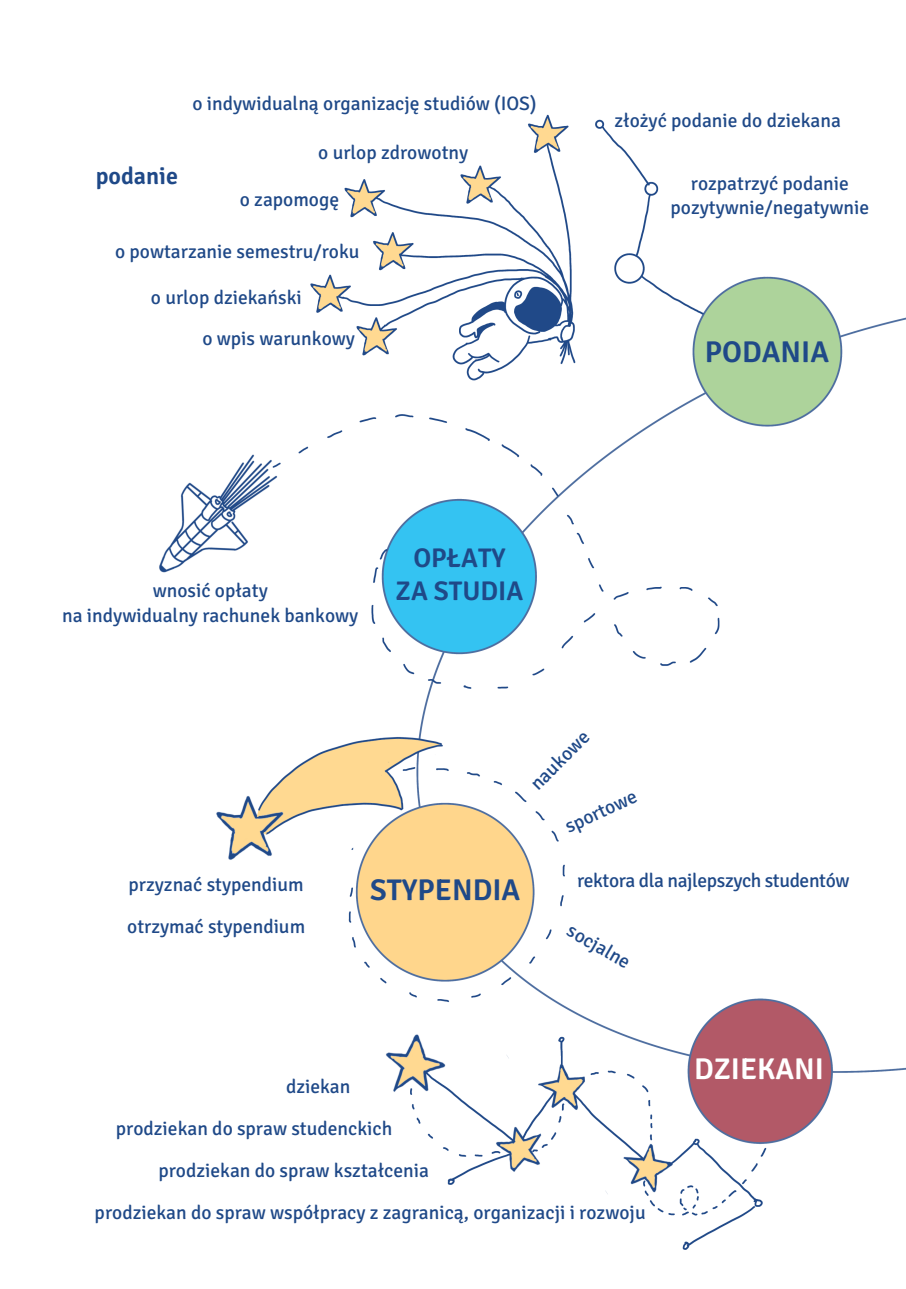
<style>
.page{position:relative;width:906px;height:1289px;background:#fff}
.page>*{position:absolute;margin:0;border:0;box-sizing:border-box;transform-origin:0 0}
.t1{font:600 30px "Signika";color:#1f4988}
.t2{font:600 30px "Signika";color:#fff}
.t3{font:600 27px/33.3px "Signika";color:#1f4988;text-align:center}
.t4{font:600 24px "Signika";color:#1f4988}
.t5{font:19.5px/24px "Signika";color:#1f4988}
.t6{font:19.5px "Signika";letter-spacing:-.02em;color:#1f4988}
</style>
<div class="page">
<img style="left:159px;top:114px;width:747px;height:1136px">
<div style="left:576px;top:862px;width:327px;height:46px;background:#fff"></div>
<p class="t5" style="left:192px;top:91px;width:345px">o indywidualną organizację studiów (IOS)</p>
<p class="t5" style="left:318px;top:140px;width:151px">o urlop zdrowotny</p>
<p class="t5" style="left:240px;top:188px;width:101px">o zapomogę</p>
<p class="t5" style="left:115px;top:240px;width:246px">o powtarzanie semestru/roku</p>
<p class="t5" style="left:202px;top:276px;width:154px;line-height:41.4px;text-indent:-51px">o urlop dziekański<br>o wpis warunkowy</p>
<p class="t4" style="left:96px;top:161px;width:84px">podanie</p>
<p class="t5" style="left:62px;top:579px;width:298px;text-align:center">wnosić opłaty<br>na indywidualny rachunek bankowy</p>
<h2 class="t3" style="left:395px;top:541px;width:129px">OPŁATY<br>ZA STUDIA</h2>
<p class="t5" style="left:614px;top:109px;width:228px">złożyć podanie do dziekana</p>
<p class="t5" style="left:670px;top:172px;width:200px;text-align:center">rozpatrzyć podanie pozytywnie/negatywnie</p>
<h1 class="t1" style="left:705px;top:333px;width:126px">PODANIA</h1>
<p class="t5" style="left:525px;top:778px;width:76px;rotate:-45deg">naukowe</p>
<p class="t5" style="left:561px;top:816px;width:79px;rotate:-25deg">sportowe</p>
<p class="t5" style="left:127px;top:864px;width:179px;line-height:42px">przyznać stypendium otrzymać stypendium</p>
<p class="t6" style="left:577px;top:868px;width:274px">rektora dla najlepszych studentów</p>
<h1 class="t1" style="left:370px;top:871px;width:152px">STYPENDIA</h1>
<p class="t5" style="left:575px;top:918px;width:71px;rotate:30deg">socjalne</p>
<p class="t5" style="left:286px;top:1074px;width:66px">dziekan</p>
<p class="t5" style="left:116px;top:1116px;width:278px">prodziekan do spraw studenckich</p>
<p class="t5" style="left:158px;top:1158px;width:272px">prodziekan do spraw kształcenia</p>
<p class="t5" style="left:95px;top:1200px;width:552px">prodziekan do spraw współpracy z zagranicą, organizacji i rozwoju</p>
<h1 class="t2" style="left:694px;top:1051px;width:132px">DZIEKANI</h1>
</div>
